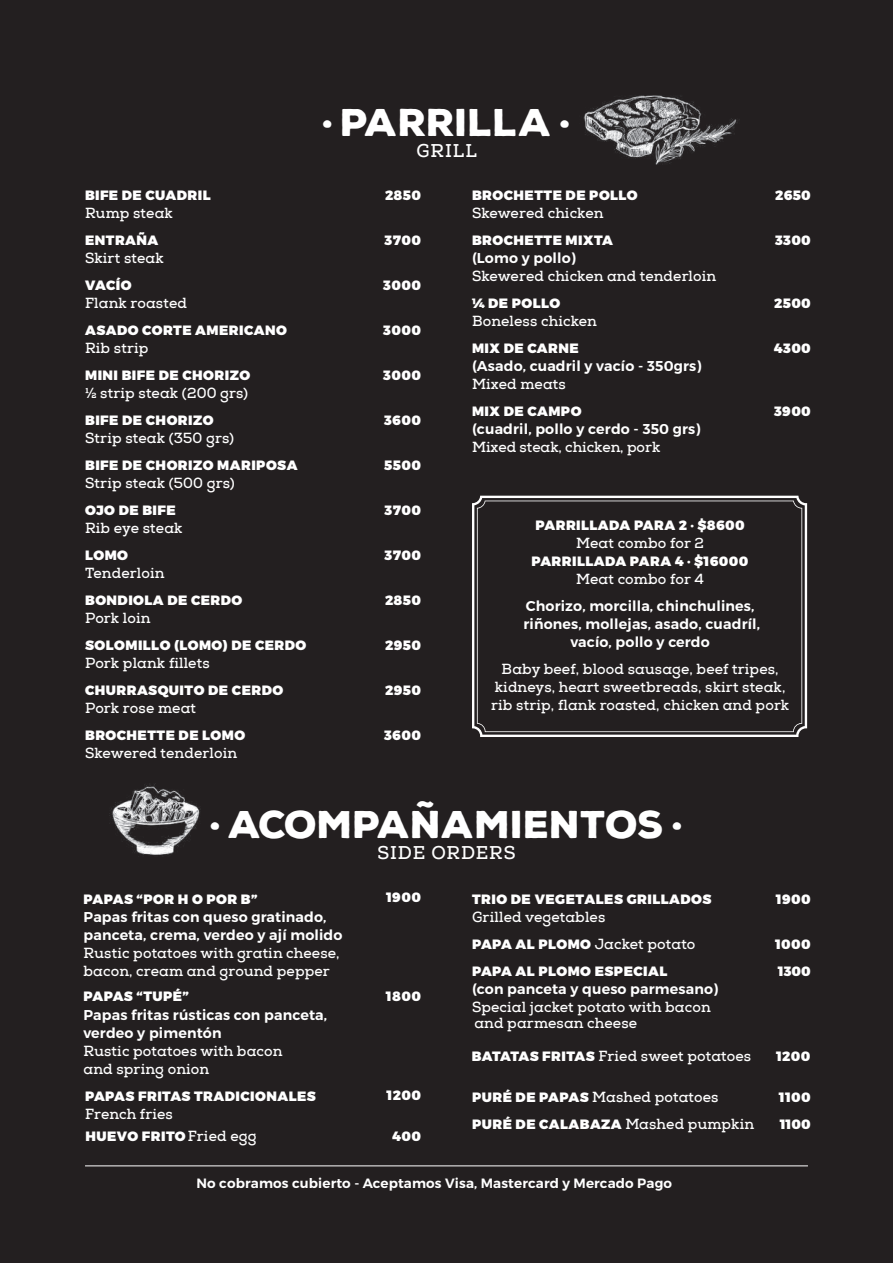
<style>
.page{position:relative;width:893px;height:1263px;background:#231f20}
.page>*{position:absolute;margin:0;border:0;box-sizing:border-box;transform-origin:0 0}
.t1{font:900 37.5px "Nexa Rust Sans";color:#fff}
.t2{font:700 18px "Nexa Slab";letter-spacing:.05em;color:#fff}
.t3{font:700 14.25px/18px "Nexa Slab";letter-spacing:.01em;color:#fff}
.t4{font:600 14.25px/18px "Montserrat";letter-spacing:.01em;color:#fff}
.t5{font:900 13.5px "Montserrat";letter-spacing:.035em;color:#fff}
.t6{font:600 13.5px "Montserrat";letter-spacing:.01em;color:#fff}
.t7{font:900 13.5px/27px "Montserrat";letter-spacing:.015em;color:#fff}
.t8{font:900 13.5px/27px "Montserrat";letter-spacing:.01em;color:#fff}
.s1{font-family:"Nexa Slab";font-weight:700;font-size:14.25px}
.s2{font-family:"Montserrat";font-weight:900;font-size:13.5px}
</style>
<div class="page">
<img style="left:583px;top:95px;width:155px;height:70px">
<img style="left:109px;top:784px;width:92px;height:71px">
<svg style="left:472px;top:496px;width:335px;height:241px"></svg>
<svg style="left:477px;top:501px;width:325px;height:231px"></svg>
<hr style="left:85px;top:1165px;width:723px;height:1px;background:#fff">
<p class="t5" style="left:85px;top:187px;width:127px">BIFE DE CUADRIL</p>
<p class="t3" style="left:85px;top:205px;width:89px">Rump steak</p>
<p class="t5" style="left:85px;top:232px;width:75px">ENTRAÑA</p>
<p class="t3" style="left:85px;top:250px;width:80px">Skirt steak</p>
<p class="t5" style="left:85px;top:277px;width:48px">VACÍO</p>
<p class="t3" style="left:85px;top:295px;width:103px">Flank roasted</p>
<p class="t5" style="left:85px;top:322px;width:203px">ASADO CORTE AMERICANO</p>
<p class="t3" style="left:85px;top:340px;width:65px">Rib strip</p>
<p class="t5" style="left:85px;top:367px;width:167px">MINI BIFE DE CHORIZO</p>
<p class="t3" style="left:85px;top:385px;width:165px">½ strip steak (200 grs)</p>
<p class="t5" style="left:85px;top:412px;width:130px">BIFE DE CHORIZO</p>
<p class="t3" style="left:85px;top:430px;width:151px">Strip steak (350 grs)</p>
<p class="t5" style="left:85px;top:457px;width:214px">BIFE DE CHORIZO MARIPOSA</p>
<p class="t3" style="left:85px;top:475px;width:151px">Strip steak (500 grs)</p>
<p class="t5" style="left:85px;top:502px;width:92px">OJO DE BIFE</p>
<p class="t3" style="left:85px;top:520px;width:99px">Rib eye steak</p>
<p class="t5" style="left:85px;top:547px;width:44px">LOMO</p>
<p class="t3" style="left:85px;top:565px;width:81px">Tenderloin</p>
<p class="t5" style="left:85px;top:592px;width:159px">BONDIOLA DE CERDO</p>
<p class="t3" style="left:85px;top:610px;width:67px">Pork loin</p>
<p class="t5" style="left:85px;top:637px;width:223px">SOLOMILLO (LOMO) DE CERDO</p>
<p class="t3" style="left:85px;top:655px;width:126px">Pork plank fillets</p>
<p class="t5" style="left:85px;top:682px;width:200px">CHURRASQUITO DE CERDO</p>
<p class="t3" style="left:85px;top:700px;width:113px">Pork rose meat</p>
<p class="t5" style="left:85px;top:727px;width:162px">BROCHETTE DE LOMO</p>
<p class="t3" style="left:85px;top:745px;width:154px">Skewered tenderloin</p>
<h1 class="t1" style="left:322px;top:97px;width:250px">· paRRILLA ·</h1>
<p class="t2" style="left:417px;top:140px;width:62px">GRILL</p>
<p class="t5" style="left:385px;top:187px;width:37px">2850</p>
<p class="t5" style="left:385px;top:232px;width:38px">3700</p>
<p class="t5" style="left:383px;top:277px;width:39px">3000</p>
<p class="t5" style="left:383px;top:322px;width:39px">3000</p>
<p class="t5" style="left:383px;top:367px;width:39px">3000</p>
<p class="t5" style="left:384px;top:412px;width:38px">3600</p>
<p class="t5" style="left:384px;top:457px;width:38px">5500</p>
<p class="t5" style="left:385px;top:502px;width:38px">3700</p>
<p class="t5" style="left:385px;top:547px;width:38px">3700</p>
<p class="t5" style="left:385px;top:592px;width:37px">2850</p>
<p class="t5" style="left:385px;top:637px;width:37px">2950</p>
<p class="t5" style="left:385px;top:682px;width:37px">2950</p>
<p class="t5" style="left:384px;top:727px;width:38px">3600</p>
<p class="t5" style="left:472px;top:187px;width:167px">BROCHETTE DE POLLO</p>
<p class="t3" style="left:472px;top:205px;width:133px">Skewered chicken</p>
<p class="t5" style="left:472px;top:232px;width:142px">BROCHETTE MIXTA</p>
<p class="t4" style="left:472px;top:249px;width:106px">(Lomo y pollo)</p>
<p class="t3" style="left:472px;top:268px;width:246px">Skewered chicken and tenderloin</p>
<p class="t5" style="left:472px;top:295px;width:90px">¼ DE POLLO</p>
<p class="t3" style="left:472px;top:313px;width:126px">Boneless chicken</p>
<p class="t5" style="left:472px;top:340px;width:108px">MIX DE CARNE</p>
<p class="t4" style="left:472px;top:357px;width:231px">(Asado, cuadril y vacío - 350grs)</p>
<p class="t3" style="left:472px;top:376px;width:95px">Mixed meats</p>
<p class="t5" style="left:472px;top:403px;width:111px">MIX DE CAMPO</p>
<p class="t4" style="left:472px;top:420px;width:230px">(cuadril, pollo y cerdo - 350 grs)</p>
<p class="t3" style="left:472px;top:439px;width:190px">Mixed steak, chicken, pork</p>
<p class="t5" style="left:775px;top:187px;width:37px">2650</p>
<p class="t5" style="left:775px;top:232px;width:37px">3300</p>
<p class="t5" style="left:774px;top:295px;width:38px">2500</p>
<p class="t5" style="left:774px;top:340px;width:38px">4300</p>
<p class="t5" style="left:774px;top:403px;width:38px">3900</p>
<p class="t5" style="left:536px;top:517px;width:211px">PARRILLADA PARA 2 · $8600</p>
<p class="t3" style="left:576px;top:535px;width:129px">Meat combo for 2</p>
<p class="t5" style="left:531px;top:553px;width:218px">PARRILLADA PARA 4 · $16000</p>
<p class="t3" style="left:576px;top:571px;width:129px">Meat combo for 4</p>
<p class="t4" style="left:523px;top:597px;width:238px;text-align:center">Chorizo, morcilla, chinchulines, riñones, mollejas, asado, cuadríl, vacío, pollo y cerdo</p>
<p class="t3" style="left:491px;top:661px;width:300px;text-align:center">Baby beef, blood sausage, beef tripes, kidneys, heart sweetbreads, skirt steak, rib strip, flank roasted, chicken and pork</p>
<h1 class="t1" style="left:210px;top:799px;width:474px">· ACOMPAÑAMIENTOS ·</h1>
<p class="t2" style="left:377px;top:842px;width:140px">SIDE ORDERS</p>
<p class="t5" style="left:84px;top:891px;width:175px">PAPAS “POR H O POR B”</p>
<p class="t4" style="left:84px;top:908px;width:260px">Papas fritas con queso gratinado, panceta, crema, verdeo y ají molido</p>
<p class="t3" style="left:84px;top:944px;width:258px">Rustic potatoes with gratin cheese, bacon, cream and ground pepper</p>
<p class="t5" style="left:84px;top:988px;width:107px">PAPAS “TUPÉ”</p>
<p class="t4" style="left:84px;top:1005px;width:245px">Papas fritas rústicas con panceta, verdeo y pimentón</p>
<p class="t3" style="left:84px;top:1042px;width:200px">Rustic potatoes with bacon and spring onion</p>
<p class="t5" style="left:85px;top:1087px;width:232px">PAPAS FRITAS TRADICIONALES</p>
<p class="t3" style="left:85px;top:1105px;width:89px">French fries</p>
<p class="t5" style="left:85px;top:1128px;width:172px">HUEVO FRITO <span class="s1">Fried egg</span></p>
<p class="t5" style="left:386px;top:889px;width:36px">1900</p>
<p class="t5" style="left:386px;top:988px;width:36px">1800</p>
<p class="t5" style="left:387px;top:1087px;width:36px">1200</p>
<p class="t5" style="left:392px;top:1128px;width:30px">400</p>
<p class="t5" style="left:472px;top:891px;width:241px">TRIO DE VEGETALES GRILLADOS</p>
<p class="t3" style="left:472px;top:908px;width:135px">Grilled vegetables</p>
<p class="t3" style="left:472px;top:935px;width:225px"><span class="s2">PAPA AL PLOMO</span> Jacket potato</p>
<p class="t5" style="left:472px;top:963px;width:197px">PAPA AL PLOMO ESPECIAL</p>
<p class="t4" style="left:472px;top:980px;width:248px">(con panceta y queso parmesano)</p>
<p class="t3" style="left:472px;top:1000px;width:240px;line-height:15.5px">Special jacket potato with bacon and parmesan cheese</p>
<p class="t5" style="left:776px;top:891px;width:36px">1900</p>
<p class="t7" style="left:775px;top:931px;width:37px">1000<br>1300</p>
<p class="t3" style="left:472px;top:1047px;width:281px"><span class="s2">BATATAS FRITAS</span> Fried sweet potatoes</p>
<p class="t5" style="left:776px;top:1047px;width:36px">1200</p>
<p class="t3" style="left:472px;top:1088px;width:248px"><span class="s2">PURÉ DE PAPAS</span> Mashed potatoes</p>
<p class="t5" style="left:472px;top:1116px;width:283px">PURÉ DE CALABAZA <span class="s1">Mashed pumpkin</span></p>
<p class="t8" style="left:779px;top:1084px;width:33px">1100<br>1100</p>
<p class="t6" style="left:196px;top:1175px;width:477px">No cobramos cubierto - Aceptamos Visa, Mastercard y Mercado Pago</p>
</div>
